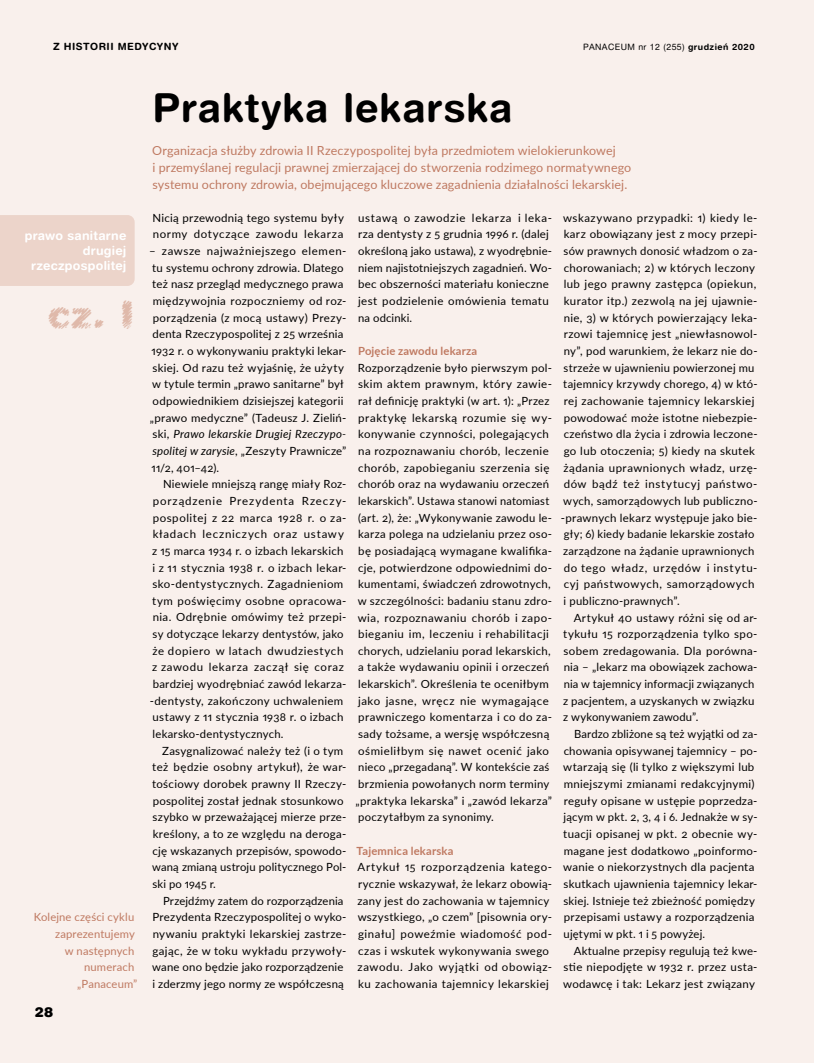
<style>
.page{position:relative;width:815px;height:1063px;background:#fff}
.page>*{position:absolute;margin:0;border:0;box-sizing:border-box;transform-origin:0 0}
.P_tytuł_1{font:700 40px "Switzer Rnd EFN";letter-spacing:.02em;color:#000}
.t1{font:37.5px "Switzer Rnd EFN Scribbled";color:#dfb9aa}
.t2{font:13.75px "Switzer Rnd EFN Black";color:#000}
.P_tekst_lead{font:12.5px/16.6px "Lato";letter-spacing:.01em;color:#bf7961}
.P_tekst_na_plakietce{font:700 12.5px/15px "Switzer Rnd EFN";letter-spacing:.015em;color:#fff;text-align:right}
.P_tekst_pierwszy_aka{font:11.25px/16.6px "Lato";letter-spacing:.03em;color:#000}
.P_tekst{font:11.25px/16.6px "Lato";letter-spacing:.025em;color:#000}
.P_tekst_na_marginesi{font:11.25px/16.6px "Lato";letter-spacing:.015em;color:#bf7961;text-align:right}
.P_śródtytuł_1{font:700 11.25px "Lato";letter-spacing:.015em;color:#bf7961}
.t3{font:700 10px "Switzer Rnd EFN";letter-spacing:.05em;color:#000}
.t4{font:8.75px "Switzer Rnd EFN";letter-spacing:.05em;color:#000}
.s1{font-weight:700}
.s2{font-style:italic}
</style>
<div class="page">
<div style="left:0;top:0;width:814px;height:1063px;background:#f9f0ec"></div>
<div style="left:0;top:215px;width:135px;height:71px;background:#ecd4ca"></div>
<p class="t3" style="left:53px;top:40px;width:127px">Z HISTORII MEDYCYNY</p>
<p class="t4" style="left:583px;top:41px;width:173px">PANACEUM nr 12 (255) <span class="s1">grudzień 2020</span></p>
<p class="P_tekst_na_plakietce" style="left:25px;top:228px;width:103px">prawo sanitarne drugiej rzeczpospolitej</p>
<p class="t1" style="left:48px;top:298px;width:88px">cz. I</p>
<p class="P_tekst_na_marginesi" style="left:34px;top:908px;width:105px">Kolejne części cyklu zaprezentujemy<br>w następnych numerach „Panaceum”</p>
<p class="t2" style="left:35px;top:1004px;width:20px">28</p>
<p class="P_tytuł_1" style="left:152px;top:83px;width:362px">Praktyka lekarska</p>
<p class="P_tekst_lead" style="left:152px;top:142px;width:480px">Organizacja służby zdrowia II Rzeczypospolitej była przedmiotem wielokierunkowej<br>i przemyślanej regulacji prawnej zmierzającej do stworzenia rodzimego normatywnego systemu ochrony zdrowia, obejmującego kluczowe zagadnienia działalności lekarskiej.</p>
<p class="P_tekst_pierwszy_aka" style="left:152px;top:209px;width:193px">Nicią przewodnią tego systemu były normy dotyczące zawodu lekarza</p>
<p class="P_tekst_pierwszy_aka" style="left:149px;top:242px;width:199px">– zawsze najważniejszego elemen&shy;tu systemu ochrony zdrowia. Dlatego też nasz przegląd medycznego prawa międzywojnia rozpoczniemy od roz&shy;porządzenia (z mocą ustawy) Prezy&shy;denta Rzeczypospolitej z 25 września 1932 r. o wykonywaniu praktyki lekar&shy;skiej. Od razu też wyjaśnię, że użyty w tytule termin „prawo sanitarne” był odpowiednikiem dzisiejszej kategorii „prawo medyczne” (Tadeusz J. Zieliń&shy;ski, <span class="s2">Prawo lekarskie Drugiej Rzeczypo&shy;spolitej w zarysie</span>, „Zeszyty Prawnicze” 11/2, 401–42).</p>
<p class="P_tekst" style="left:150px;top:475px;width:198px;text-indent:13px">Niewiele mniejszą rangę miały Roz&shy;porządzenie Prezydenta Rzeczy&shy;pospolitej z 22 marca 1928 r. o za&shy;kładach leczniczych oraz ustawy z 15 marca 1934 r. o izbach lekarskich i z 11 stycznia 1938 r. o izbach lekar&shy;sko-dentystycznych. Zagadnieniom tym poświęcimy osobne opracowa&shy;nia. Odrębnie omówimy też przepi&shy;sy dotyczące lekarzy dentystów, jako że dopiero w latach dwudziestych z zawodu lekarza zaczął się coraz bardziej wyodrębniać zawód lekarza--dentysty, zakończony uchwaleniem ustawy z 11 stycznia 1938 r. o izbach lekarsko-dentystycznych.</p>
<p class="P_tekst" style="left:152px;top:742px;width:196px;text-indent:10px">Zasygnalizować należy też (i o tym też będzie osobny artykuł), że war&shy;tościowy dorobek prawny II Rzeczy&shy;pospolitej został jednak stosunkowo szybko w przeważającej mierze prze&shy;kreślony, a to ze względu na deroga&shy;cję wskazanych przepisów, spowodo&shy;waną zmianą ustroju politycznego Pol&shy;ski po 1945 r.</p>
<p class="P_tekst" style="left:152px;top:892px;width:196px;text-indent:11px">Przejdźmy zatem do rozporządzenia Prezydenta Rzeczypospolitej o wyko&shy;nywaniu praktyki lekarskiej zastrze&shy;gając, że w toku wykładu przywoły&shy;wane ono będzie jako rozporządzenie i zderzmy jego normy ze współczesną</p>
<p class="P_tekst_pierwszy_aka" style="left:561px;top:209px;width:198px">wskazywano przypadki: 1) kiedy le&shy;karz obowiązany jest z mocy przepi&shy;sów prawnych donosić władzom o za&shy;chorowaniach; 2) w których leczony lub jego prawny zastępca (opiekun, kurator itp.) zezwolą na jej ujawnie&shy;nie, 3) w których powierzający leka&shy;rzowi tajemnicę jest „niewłasnowol&shy;ny”, pod warunkiem, że lekarz nie do&shy;strzeże w ujawnieniu powierzonej mu tajemnicy krzywdy chorego, 4) w któ&shy;rej zachowanie tajemnicy lekarskiej powodować może istotne niebezpie&shy;czeństwo dla życia i zdrowia leczone&shy;go lub otoczenia; 5) kiedy na skutek żądania uprawnionych władz, urzę&shy;dów bądź też instytucyj państwo&shy;wych, samorządowych lub publiczno--prawnych lekarz występuje jako bie&shy;gły; 6) kiedy badanie lekarskie zostało zarządzone na żądanie uprawnionych do tego władz, urzędów i instytu&shy;cyj państwowych, samorządowych<br>i publiczno-prawnych”.</p>
<p class="P_tekst" style="left:563px;top:609px;width:196px;text-indent:11px">Artykuł 40 ustawy różni się od ar&shy;tykułu 15 rozporządzenia tylko spo&shy;sobem zredagowania. Dla porówna&shy;nia – „lekarz ma obowiązek zachowa&shy;nia w tajemnicy informacji związanych z pacjentem, a uzyskanych w związku z wykonywaniem zawodu”.</p>
<p class="P_tekst" style="left:563px;top:725px;width:196px;text-indent:11px">Bardzo zbliżone są też wyjątki od za&shy;chowania opisywanej tajemnicy – po&shy;wtarzają się (li tylko z większymi lub mniejszymi zmianami redakcyjnymi) reguły opisane w ustępie poprzedza&shy;jącym w pkt. 2, 3, 4 i 6. Jednakże w sy&shy;tuacji opisanej w pkt. 2 obecnie wy&shy;magane jest dodatkowo „poinformo&shy;wanie o niekorzystnych dla pacjenta skutkach ujawnienia tajemnicy lekar&shy;skiej. Istnieje też zbieżność pomiędzy przepisami ustawy a rozporządzenia ujętymi w pkt. 1 i 5 powyżej.</p>
<p class="P_tekst" style="left:563px;top:942px;width:196px;text-align:justify;text-indent:11px">Aktualne przepisy regulują też kwe&shy;stie niepodjęte w 1932 r. przez usta&shy;wodawcę i tak: Lekarz jest związany</p>
<p class="P_tekst" style="left:358px;top:209px;width:195px">ustawą o zawodzie lekarza i leka&shy;rza dentysty z 5 grudnia 1996 r. (dalej określoną jako ustawa), z wyodrębnie&shy;niem najistotniejszych zagadnień. Wo&shy;bec obszerności materiału konieczne jest podzielenie omówienia tematu na odcinki.</p>
<p class="P_śródtytuł_1" style="left:358px;top:343px;width:121px">Pojęcie zawodu lekarza</p>
<p class="P_tekst_pierwszy_aka" style="left:355px;top:359px;width:198px">Rozporządzenie było pierwszym pol&shy;skim aktem prawnym, który zawie&shy;rał definicję praktyki (w art. 1): „Przez praktykę lekarską rozumie się wy&shy;konywanie czynności, polegających na rozpoznawaniu chorób, leczenie chorób, zapobieganiu szerzenia się chorób oraz na wydawaniu orzeczeń lekarskich”. Ustawa stanowi natomiast (art. 2), że: „Wykonywanie zawodu le&shy;karza polega na udzielaniu przez oso&shy;bę posiadającą wymagane kwalifika&shy;cje, potwierdzone odpowiednimi do&shy;kumentami, świadczeń zdrowotnych, w szczególności: badaniu stanu zdro&shy;wia, rozpoznawaniu chorób i zapo&shy;bieganiu im, leczeniu i rehabilitacji chorych, udzielaniu porad lekarskich, a także wydawaniu opinii i orzeczeń lekarskich”. Określenia te oceniłbym jako jasne, wręcz nie wymagające prawniczego komentarza i co do za&shy;sady tożsame, a wersję współczesną ośmieliłbym się nawet ocenić jako nieco „przegadaną”. W kontekście zaś brzmienia powołanych norm terminy „praktyka lekarska” i „zawód lekarza” poczytałbym za synonimy.</p>
<p class="P_śródtytuł_1" style="left:357px;top:842px;width:98px">Tajemnica lekarska</p>
<p class="P_tekst_pierwszy_aka" style="left:358px;top:858px;width:196px">Artykuł 15 rozporządzenia katego&shy;rycznie wskazywał, że lekarz obowią&shy;zany jest do zachowania w tajemnicy wszystkiego, „o czem” [pisownia ory&shy;ginału] poweźmie wiadomość pod&shy;czas i wskutek wykonywania swego zawodu. Jako wyjątki od obowiąz&shy;ku zachowania tajemnicy lekarskiej</p>
</div>
